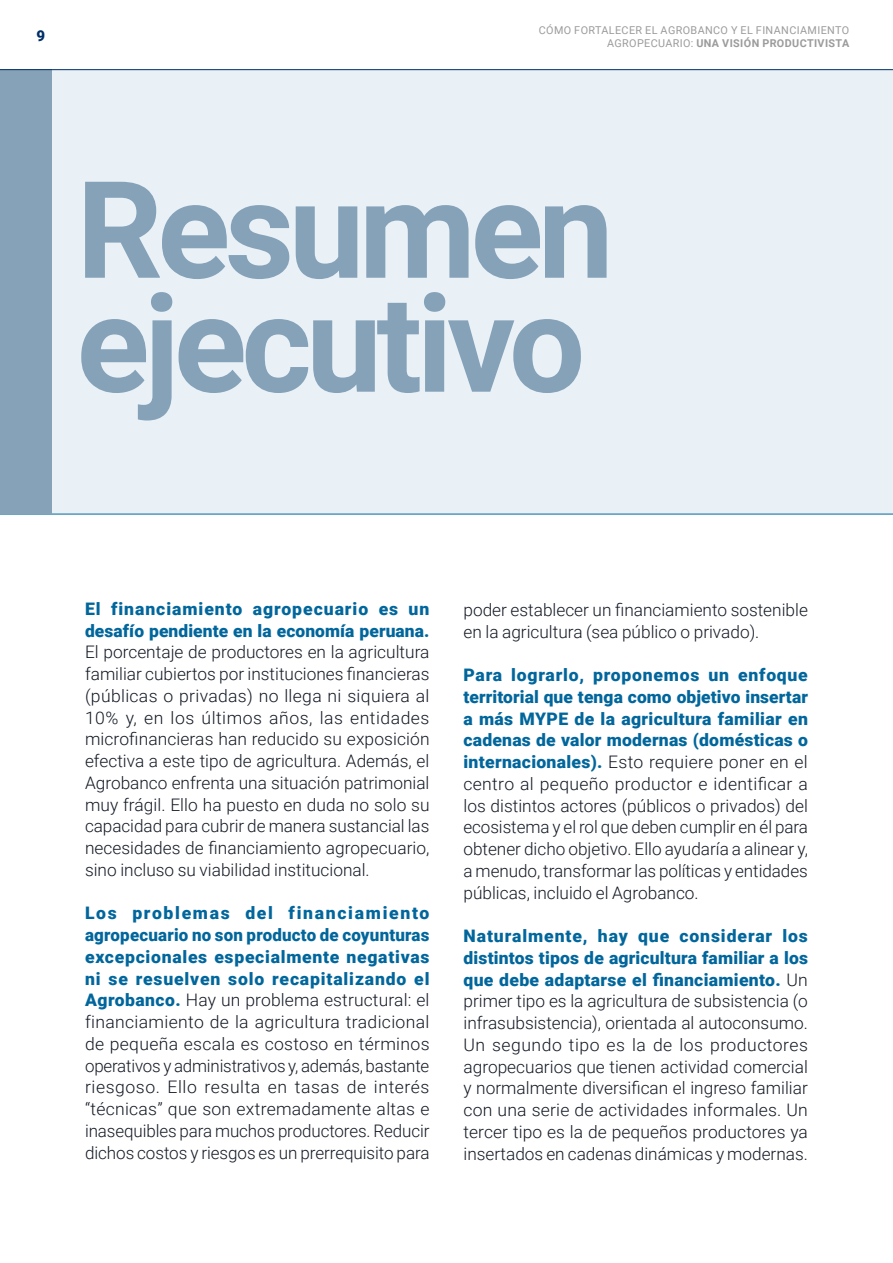
<style>
.page{position:relative;width:893px;height:1263px;background:#fff}
.page>*{position:absolute;margin:0;border:0;box-sizing:border-box;transform-origin:0 0}
.t1{font:700 135px/114px "Roboto";letter-spacing:-.04em;color:#85a2b9}
.t2{font:300 17.25px/21.8px "Roboto";color:#131924;text-align:justify}
.t3{font:900 17.25px/21.8px "Roboto";letter-spacing:.005em;color:#00669c}
.t4{font:900 15px "Roboto";color:#002f68}
.t5{font:10.8px/13.5px "Roboto";letter-spacing:.035em;color:#9b9b9b;text-align:right}
.s1{font-weight:700}
.s2{font-weight:900;color:#00669c}
</style>
<div class="page">
<div style="left:0;top:70px;width:893px;height:444px;background:#e9f1f7"></div>
<hr style="left:0;top:514px;width:893px;height:1px;background:#00669c">
<div style="left:0;top:70px;width:51px;height:444px;background:#85a2b9"></div>
<hr style="left:0;top:69px;width:893px;height:1px;background:#002f68">
<p class="t4" style="left:36px;top:26px;width:10px">9</p>
<p class="t5" style="left:539px;top:23px;width:312px">CÓMO FORTALECER EL AGROBANCO Y EL FINANCIAMIENTO<br>AGROPECUARIO: <span class="s1">UNA VISIÓN PRODUCTIVISTA</span></p>
<h1 class="t1" style="left:77px;top:168px;width:539px">Resumen ejecutivo</h1>
<p class="t3" style="left:85px;top:597px;width:346px">El financiamiento agropecuario es un desafío pendiente en la economía peruana.</p>
<p class="t2" style="left:85px;top:641px;width:346px">El porcentaje de productores en la agricultura familiar cubiertos por instituciones financieras (públicas o privadas) no llega ni siquiera al 10% y, en los últimos años, las entidades microfinancieras han reducido su exposición efectiva a este tipo de agricultura. Además, el Agrobanco enfrenta una situación patrimonial muy frágil. Ello ha puesto en duda no solo su capacidad para cubrir de manera sustancial las necesidades de financiamiento agropecuario, sino incluso su viabilidad institucional.</p>
<p class="t2" style="left:85px;top:902px;width:346px"><span class="s2">Los problemas del financiamiento agropecuario no son producto de coyunturas excepcionales especialmente negativas ni se resuelven solo recapitalizando el Agrobanco.</span> Hay un problema estructural: el financiamiento de la agricultura tradicional de pequeña escala es costoso en términos operativos y administrativos y, además, bastante riesgoso. Ello resulta en tasas de interés “técnicas” que son extremadamente altas e inasequibles para muchos productores. Reducir dichos costos y riesgos es un prerrequisito para</p>
<p class="t2" style="left:463px;top:598px;width:346px">poder establecer un financiamiento sostenible en la agricultura (sea público o privado).</p>
<p class="t2" style="left:463px;top:663px;width:346px"><span class="s2">Para lograrlo, proponemos un enfoque territorial que tenga como objetivo insertar a más MYPE de la agricultura familiar en cadenas de valor modernas (domésticas o internacionales).</span> Esto requiere poner en el centro al pequeño productor e identificar a los distintos actores (públicos o privados) del ecosistema y el rol que deben cumplir en él para obtener dicho objetivo. Ello ayudaría a alinear y, a menudo, transformar las políticas y entidades públicas, incluido el Agrobanco.</p>
<p class="t2" style="left:463px;top:924px;width:346px"><span class="s2">Naturalmente, hay que considerar los distintos tipos de agricultura familiar a los que debe adaptarse el financiamiento.</span> Un primer tipo es la agricultura de subsistencia (o infrasubsistencia), orientada al autoconsumo.<br>Un segundo tipo es la de los productores agropecuarios que tienen actividad comercial y normalmente diversifican el ingreso familiar con una serie de actividades informales. Un tercer tipo es la de pequeños productores ya insertados en cadenas dinámicas y modernas.</p>
</div>
